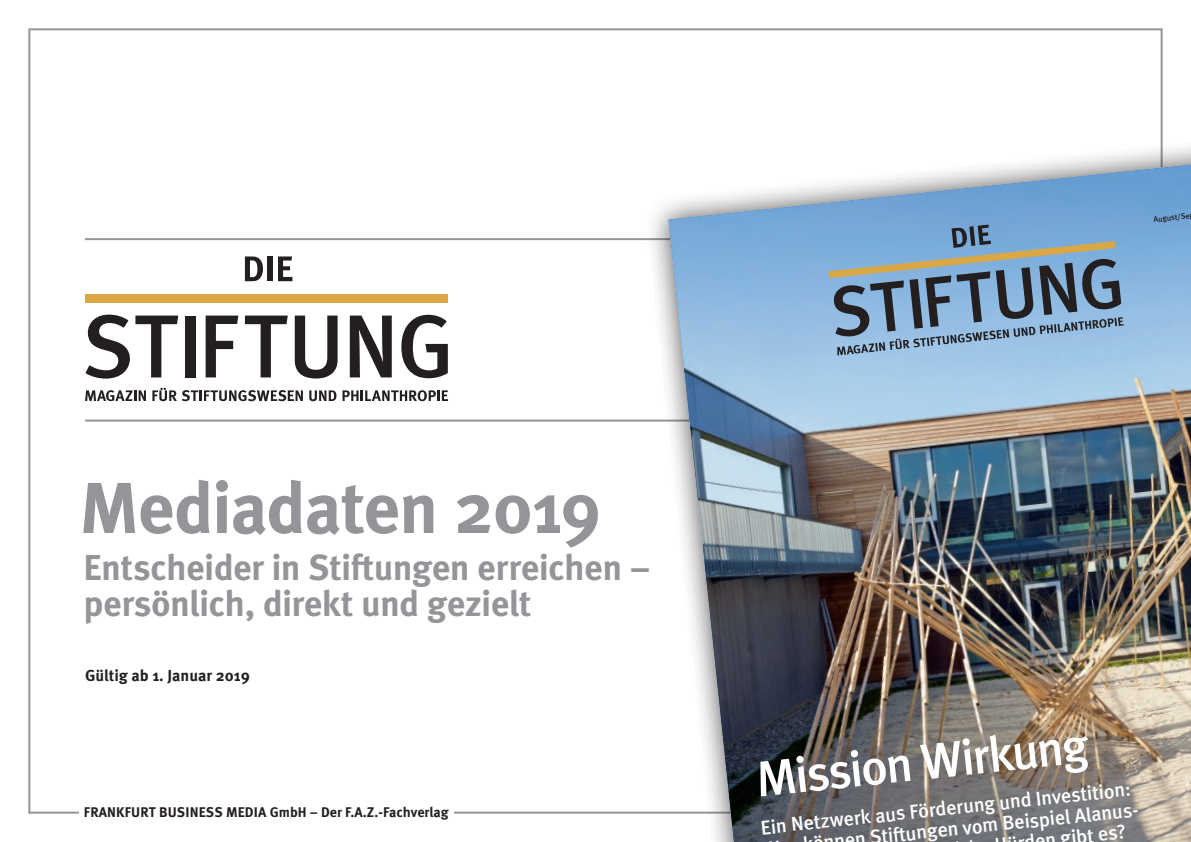
<style>
.page{position:relative;width:1191px;height:842px;background:#fff}
.page>*{position:absolute;margin:0;border:0;box-sizing:border-box;transform-origin:0 0}
.t1{font:700 72px "Meta OT";letter-spacing:-.025em;color:#939598}
.t2{font:500 50px "Meta OT";color:#fff}
.t3{font:700 36px/36px "Meta OT";letter-spacing:-.015em;color:#939598}
.t4{font:500 20px "Meta OT";color:#fff}
.t5{font:700 16px "Meta OT";color:#231f20}
.t6{font:700 14px "Meta OT";letter-spacing:.01em;color:#231f20}
.t7{font:500 8px "Meta OT";color:#231f20}
</style>
<div class="page">
<svg style="left:85px;top:390px;width:61px;height:11px"></svg>
<svg style="left:152px;top:388px;width:151px;height:13px"></svg>
<svg style="left:309px;top:390px;width:27px;height:11px"></svg>
<svg style="left:342px;top:390px;width:106px;height:11px"></svg>
<svg style="left:245px;top:256px;width:18px;height:25px"></svg>
<div style="left:267px;top:256px;width:6px;height:25px;background:#231f20"></div>
<svg style="left:278px;top:256px;width:14px;height:25px"></svg>
<svg style="left:85px;top:315px;width:93px;height:64px"></svg>
<div style="left:185px;top:316px;width:11px;height:61px;background:#231f20"></div>
<svg style="left:206px;top:316px;width:32px;height:61px"></svg>
<svg style="left:245px;top:316px;width:43px;height:61px"></svg>
<svg style="left:295px;top:316px;width:42px;height:62px"></svg>
<svg style="left:350px;top:316px;width:42px;height:61px"></svg>
<svg style="left:401px;top:315px;width:47px;height:63px"></svg>
<div style="left:85px;top:294px;width:363px;height:9px;background:#daa745"></div>
<hr style="left:85px;top:420px;width:1021px;height:2px;background:#939598">
<hr style="left:85px;top:238px;width:1021px;height:2px;background:#939598">
<div style="left:644px;top:133px;width:547px;height:709px;background:#231f20;opacity:.75"></div>
<img style="left:668px;top:165px;width:523px;height:677px">
<svg style="left:828px;top:224px;width:295px;height:132px;background:#7a99b3"></svg>
<h1 class="t1" style="left:79px;top:462px;width:523px">Mediadaten 2019</h1>
<h3 class="t3" style="left:84px;top:550px;width:568px">Entscheider in Stiftungen erreichen – persönlich, direkt und gezielt</h3>
<p class="t5" style="left:85px;top:665px;width:166px">Gültig ab 1. Januar 2019</p>
<p class="t6" style="left:84px;top:803px;width:366px">FRANKFURT BUSINESS MEDIA GmbH – Der F.A.Z.-Fachverlag</p>
<p class="t7" style="left:1153px;top:214px;width:38px;rotate:-6deg">August/Se</p>
<h2 class="t2" style="left:752px;top:749px;width:336px;rotate:-6deg">Mission Wirkung</h2>
<p class="t4" style="left:759px;top:815px;width:373px;rotate:-6deg">Ein Netzwerk aus Förderung und Investition:</p>
<p class="t4" style="left:843px;top:828px;width:300px;rotate:-6deg">en Stift ungen vom Beispiel Alanus-</p>
<p class="t4" style="left:1022px;top:830px;width:104px;rotate:-6deg">d n gibt es?</p>
</div>
